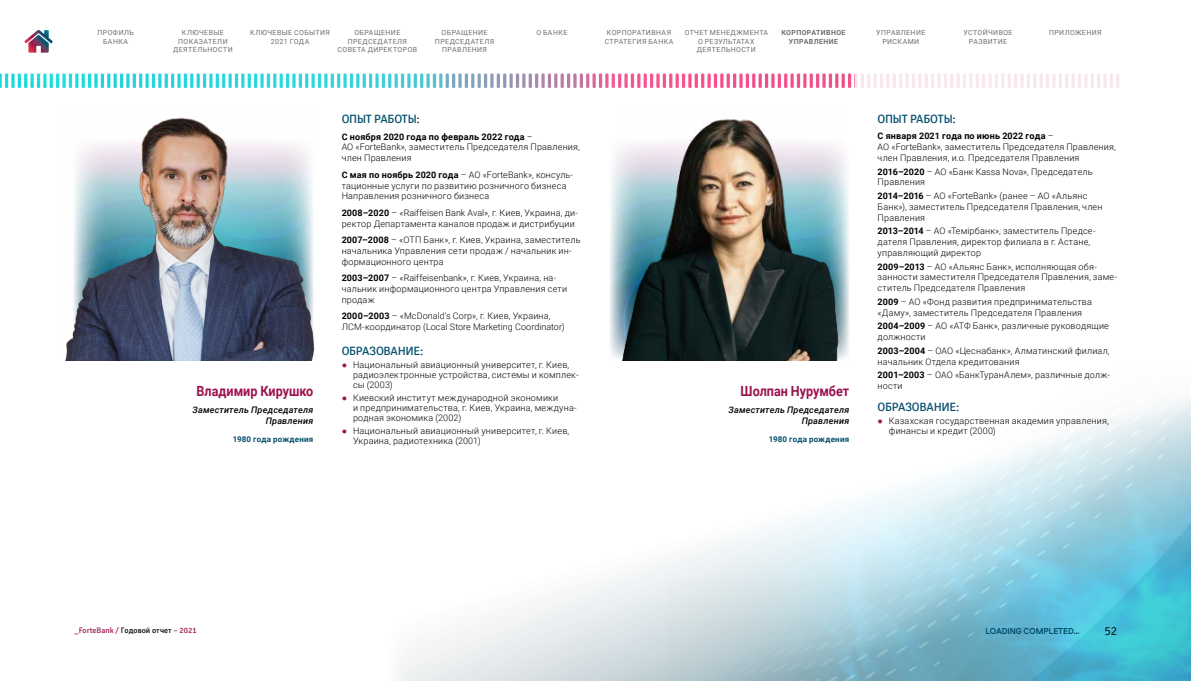
<style>
.page{position:relative;width:1191px;height:681px;background:#fff}
.page>*{position:absolute;margin:0;border:0;box-sizing:border-box;transform-origin:0 0}
.t1{font:700 14px "Roboto";color:#9c134b;scale:.9 1}
.t2{font:12px "Cignika";letter-spacing:-.025em;color:#034e6c}
.t3{font:300 12px "Cignika";color:#000}
.t4{font:300 9px/10.8px "Roboto";letter-spacing:.02em;color:#000}
.t5{font:italic 500 9px/10.8px "Roboto";letter-spacing:.025em;color:#000;text-align:right}
.t6{font:700 9px "Aeroport";color:#034e6c;scale:.9 1}
.t7{font:700 8px "Roboto";letter-spacing:.025em;color:#034e6c}
.t8{font:8px "Cignika";color:#9c134b}
.t9{font:7px/8.4px "Roboto";letter-spacing:.055em;color:#706f6f;text-align:center}
.t10{font:700 7px/8.4px "Roboto";letter-spacing:.055em;color:#706f6f;text-align:center}
.s1{font-weight:700}
.s2{font-family:"Arial";font-weight:400;color:#9c134b}
.s3{color:#000}
</style>
<div class="page">
<img style="left:397px;top:399px;width:794px;height:281px">
<svg style="left:24px;top:30px;width:29px;height:23px"></svg>
<img style="left:610px;top:156px;width:239px;height:202px">
<img style="left:65px;top:117px;width:250px;height:243px">
<img style="left:617px;top:119px;width:226px;height:241px">
<svg style="left:0;top:73px;width:855px;height:15px"></svg>
<svg style="left:855px;top:73px;width:264px;height:15px"></svg>
<p class="t9" style="left:97px;top:28px;width:38px">ПРОФИЛЬ<br>БАНКА</p>
<p class="t9" style="left:173px;top:28px;width:61px">КЛЮЧЕВЫЕ<br>ПОКАЗАТЕЛИ<br>ДЕЯТЕЛЬНОСТИ</p>
<p class="t9" style="left:250px;top:28px;width:81px">КЛЮЧЕВЫЕ СОБЫТИЯ<br>2021 ГОДА</p>
<p class="t9" style="left:337px;top:28px;width:81px">ОБРАЩЕНИЕ<br>ПРЕДСЕДАТЕЛЯ<br>СОВЕТА ДИРЕКТОРОВ</p>
<p class="t9" style="left:435px;top:28px;width:61px">ОБРАЩЕНИЕ<br>ПРЕДСЕДАТЕЛЯ<br>ПРАВЛЕНИЯ</p>
<p class="t9" style="left:604px;top:28px;width:70px">КОРПОРАТИВНАЯ<br>СТРАТЕГИЯ БАНКА</p>
<p class="t9" style="left:684px;top:28px;width:85px">ОТЧЕТ МЕНЕДЖМЕНТА<br>О РЕЗУЛЬТАТАХ<br>ДЕЯТЕЛЬНОСТИ</p>
<p class="t10" style="left:781px;top:28px;width:65px">КОРПОРАТИВНОЕ<br>УПРАВЛЕНИЕ</p>
<p class="t9" style="left:876px;top:28px;width:51px">УПРАВЛЕНИЕ<br>РИСКАМИ</p>
<p class="t9" style="left:963px;top:28px;width:51px">УСТОЙЧИВОЕ<br>РАЗВИТИЕ</p>
<p class="t9" style="left:536px;top:28px;width:33px">О БАНКЕ</p>
<p class="t9" style="left:1049px;top:28px;width:54px">ПРИЛОЖЕНИЯ</p>
<h1 class="t1" style="left:197px;top:381px;width:131px">Владимир Кирушко</h1>
<p class="t5" style="left:193px;top:404px;width:122px">Заместитель Председателя<br>Правления</p>
<p class="t7" style="left:233px;top:433px;width:82px">1980 года рождения</p>
<h2 class="t2" style="left:342px;top:112px;width:79px">ОПЫТ РАБОТЫ:</h2>
<p class="t4" style="left:342px;top:131px;width:240px"><span class="s1">С ноября 2020 года по февраль 2022 года</span> –<br>АО «ForteBank», заместитель Председателя Правления, член Правления</p>
<p class="t4" style="left:342px;top:169px;width:233px"><span class="s1">С мая по ноябрь 2020 года</span> – АО «ForteBank», консуль&shy;тационные услуги по развитию розничного бизнеса<br>Направления розничного бизнеса</p>
<p class="t4" style="left:342px;top:207px;width:238px"><span class="s1">2008–2020</span> – «Raiffeisen Bank Aval», г. Киев, Украина, ди&shy;ректор Департамента каналов продаж и дистрибуции</p>
<p class="t4" style="left:342px;top:234px;width:240px"><span class="s1">2007–2008</span> – «ОТП Банк», г. Киев, Украина, заместитель начальника Управления сети продаж / начальник ин&shy;формационного центра</p>
<p class="t4" style="left:342px;top:272px;width:227px"><span class="s1">2003–2007</span> – «Raiffeisenbank», г. Киев, Украина, на&shy;чальник информационного центра Управления сети продаж</p>
<p class="t4" style="left:342px;top:310px;width:225px"><span class="s1">2000–2003</span> – «McDonald’s Corp», г. Киев, Украина,<br>ЛСМ-координатор (Local Store Marketing Coordinator)</p>
<h2 class="t2" style="left:342px;top:344px;width:83px">ОБРАЗОВАНИЕ:</h2>
<p class="t4" style="left:353px;top:359px;width:227px;line-height:10px;text-indent:-11px"><span class="s2">●</span> Национальный авиационный университет, г. Киев, радиоэлектронные устройства, системы и комплек&shy;сы (2003)</p>
<p class="t4" style="left:353px;top:392px;width:225px;line-height:10px;text-indent:-11px"><span class="s2">●</span> Киевский институт международной экономики<br>и предпринимательства, г. Киев, Украина, междуна&shy;родная экономика (2002)</p>
<p class="t4" style="left:353px;top:425px;width:218px;line-height:10px;text-indent:-11px"><span class="s2">●</span> Национальный авиационный университет, г. Киев,<br>Украина, радиотехника (2001)</p>
<h1 class="t1" style="left:740px;top:381px;width:122px">Шолпан Нурумбет</h1>
<p class="t5" style="left:728px;top:404px;width:122px">Заместитель Председателя<br>Правления</p>
<p class="t7" style="left:769px;top:433px;width:82px">1980 года рождения</p>
<h2 class="t2" style="left:877px;top:112px;width:79px">ОПЫТ РАБОТЫ:</h2>
<p class="t4" style="left:877px;top:130px;width:240px"><span class="s1">С января 2021 года по июнь 2022 года</span> –<br>АО «ForteBank», заместитель Председателя Правления, член Правления, и.о. Председателя Правления</p>
<p class="t4" style="left:877px;top:166px;width:216px"><span class="s1">2016–2020</span> – АО «Банк Kassa Nova», Председатель<br>Правления</p>
<p class="t4" style="left:877px;top:190px;width:226px"><span class="s1">2014–2016</span> – АО «ForteBank» (ранее – АО «Альянс<br>Банк»), заместитель Председателя Правления, член<br>Правления</p>
<p class="t4" style="left:877px;top:225px;width:219px"><span class="s1">2013–2014</span> – АО «Темiрбанк», заместитель Предсе&shy;дателя Правления, директор филиала в г. Астане, управляющий директор</p>
<p class="t4" style="left:877px;top:260px;width:241px"><span class="s1">2009–2013</span> – АО «Альянс Банк», исполняющая обя&shy;занности заместителя Председателя Правления, заме&shy;ститель Председателя Правления</p>
<p class="t4" style="left:877px;top:296px;width:216px"><span class="s1">2009</span> – АО «Фонд развития предпринимательства «Даму», заместитель Председателя Правления</p>
<p class="t4" style="left:877px;top:320px;width:233px"><span class="s1">2004–2009</span> – АО «АТФ Банк», различные руководящие должности</p>
<p class="t4" style="left:877px;top:345px;width:233px"><span class="s1">2003–2004</span> – ОАО «Цеснабанк», Алматинский филиал, начальник Отдела кредитования</p>
<p class="t4" style="left:877px;top:369px;width:234px"><span class="s1">2001–2003</span> – ОАО «БанкТуранАлем», различные долж&shy;ности</p>
<h2 class="t2" style="left:877px;top:400px;width:83px">ОБРАЗОВАНИЕ:</h2>
<p class="t4" style="left:889px;top:415px;width:221px;line-height:10px;text-indent:-11px"><span class="s2">●</span> Казахская государственная академия управления, финансы и кредит (2000)</p>
<p class="t8" style="left:74px;top:625px;width:124px">_ForteBank / <span class="s3">Годовой отчет</span> – 2021</p>
<p class="t6" style="left:985px;top:624px;width:106px">LOADING COMPLETED...</p>
<h2 class="t3" style="left:1104px;top:623px;width:14px">52</h2>
</div>
